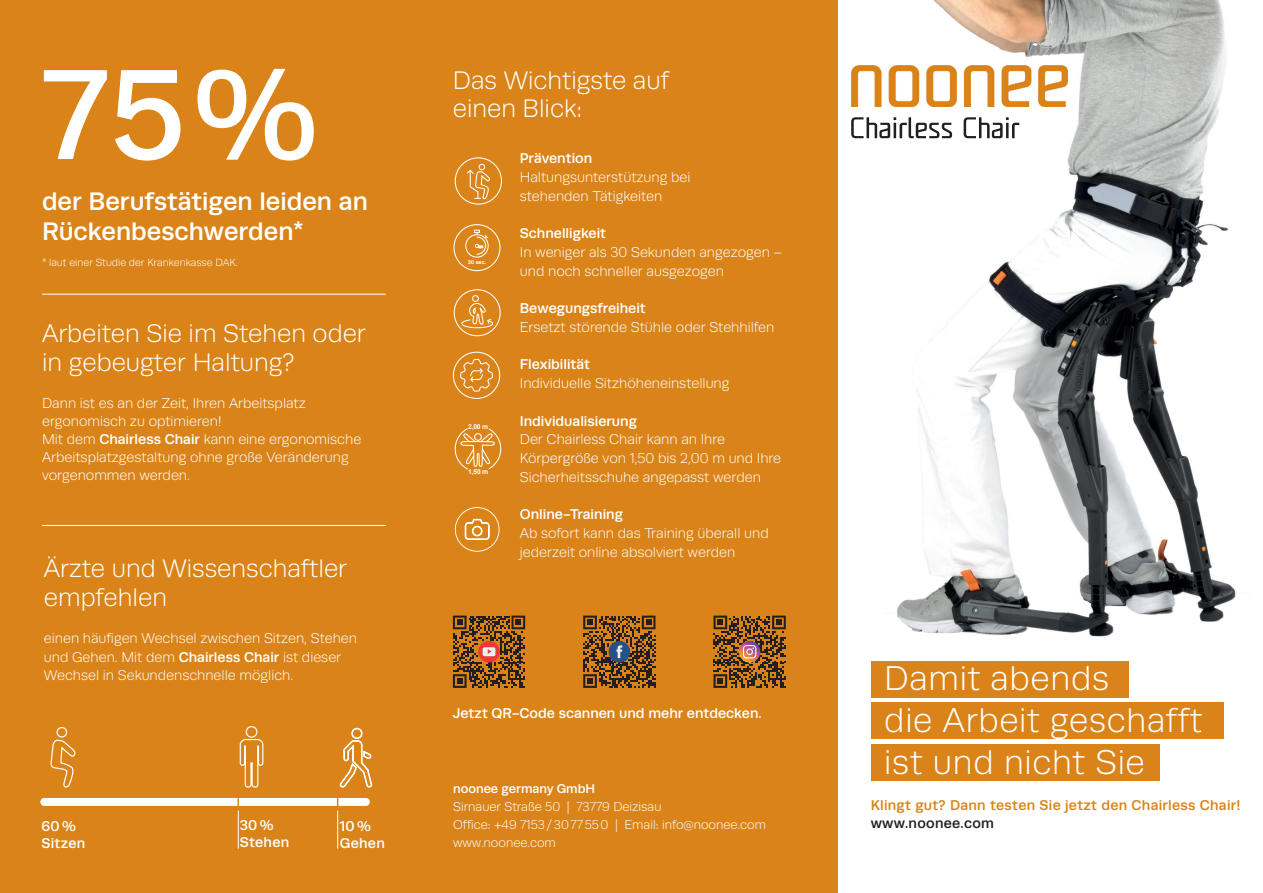
<style>
.page{position:relative;width:1263px;height:893px;background:#fff}
.page>*{position:absolute;margin:0;border:0;box-sizing:border-box;transform-origin:0 0}
.t1{font:500 128.85px "Runda";color:#fff}
.t2{font:300 34.5px "Runda";letter-spacing:.02em;color:#fff}
.t3{font:300 25.5px/28.5px "Runda";color:#fff}
.t4{font:500 25.5px/30px "Runda";color:#fff}
.t5{font:300 14.25px/18.8px "Runda";color:#fff}
.t6{font:500 14.25px "Runda";color:#fff}
.t7{font:500 14.25px "Runda";letter-spacing:.02em;color:#da8318}
.t8{font:500 14.25px "Runda";letter-spacing:.02em;color:#231f20}
.t9{font:300 12.75px "Runda";color:#fff}
.t10{font:500 12.75px "Runda";color:#fff}
.t11{font:300 10.5px "Runda";color:#fff}
.t12{font:700 6.75px "Arial";color:#fff}
.t13{font:700 5.4px "Runda";color:#fff}
.s1{font-weight:500}
</style>
<div class="page">
<img style="left:886px;top:0;width:350px;height:637px">
<div style="left:412px;top:0;width:426px;height:893px;background:#da8318"></div>
<img style="left:851px;top:65px;width:217px;height:42px">
<div style="left:871px;top:661px;width:258px;height:36px;background:#da8318"></div>
<div style="left:871px;top:702px;width:353px;height:36px;background:#da8318"></div>
<div style="left:871px;top:744px;width:289px;height:36px;background:#da8318"></div>
<div style="left:455px;top:157px;width:47px;height:48px;border:1px solid #fff;border-radius:50%"></div>
<svg style="left:466px;top:164px;width:24px;height:41px"></svg>
<div style="left:453px;top:352px;width:47px;height:47px;border:1px solid #fff;border-radius:50%"></div>
<svg style="left:460px;top:358px;width:33px;height:34px"></svg>
<div style="left:454px;top:289px;width:47px;height:47px;border:1px solid #fff;border-radius:50%"></div>
<div style="left:472px;top:295px;width:7px;height:7px;border:1px solid #fff;border-radius:50%"></div>
<svg style="left:461px;top:303px;width:33px;height:26px"></svg>
<div style="left:453px;top:224px;width:47px;height:47px;border:1px solid #fff;border-radius:50%"></div>
<svg style="left:465px;top:230px;width:24px;height:28px"></svg>
<svg style="left:583px;top:616px;width:72px;height:72px"></svg>
<svg style="left:453px;top:428px;width:72px;height:260px"></svg>
<svg style="left:851px;top:117px;width:101px;height:21px"></svg>
<svg style="left:964px;top:117px;width:55px;height:21px"></svg>
<svg style="left:713px;top:616px;width:73px;height:72px"></svg>
<div style="left:0;top:0;width:412px;height:893px;background:#da8318"></div>
<hr style="left:42px;top:294px;width:344px;height:1px;background:#fff">
<hr style="left:42px;top:525px;width:344px;height:1px;background:#fff">
<div style="left:246px;top:726px;width:11px;height:12px;border:1px solid #fff;border-radius:50%"></div>
<svg style="left:40px;top:727px;width:333px;height:122px"></svg>
<hr style="left:238px;top:810px;width:1px;height:39px;background:#fff">
<hr style="left:337px;top:810px;width:1px;height:39px;background:#fff">
<p class="t1" style="left:42px;top:41px;width:277px">75%</p>
<p class="t4" style="left:42px;top:186px;width:327px">der Berufstätigen leiden an<br>Rückenbeschwerden*</p>
<p class="t11" style="left:42px;top:257px;width:197px">* laut einer Studie der Krankenkasse DAK.</p>
<p class="t3" style="left:42px;top:320px;width:325px">Arbeiten Sie im Stehen oder in gebeugter Haltung?</p>
<p class="t5" style="left:42px;top:394px;width:265px">Dann ist es an der Zeit, Ihren Arbeitsplatz</p>
<p class="t5" style="left:42px;top:412px;width:181px">ergonomisch zu optimieren!</p>
<p class="t5" style="left:42px;top:430px;width:321px;line-height:18px">Mit dem <span class="s1">Chairless Chair</span> kann eine ergonomische<br>Arbeitsplatzgestaltung ohne große Veränderung</p>
<p class="t5" style="left:42px;top:466px;width:149px">vorgenommen werden.</p>
<p class="t3" style="left:44px;top:555px;width:305px">Ärzte und Wissenschaftler empfehlen</p>
<p class="t5" style="left:44px;top:630px;width:315px;line-height:18.3px">einen häufigen Wechsel zwischen Sitzen, Stehen und Gehen. Mit dem <span class="s1">Chairless Chair</span> ist dieser<br>Wechsel in Sekundenschnelle möglich.</p>
<p class="t6" style="left:41px;top:818px;width:36px">60%</p>
<p class="t6" style="left:41px;top:834px;width:45px">Sitzen</p>
<p class="t6" style="left:240px;top:817px;width:35px">30%</p>
<p class="t6" style="left:240px;top:834px;width:51px">Stehen</p>
<p class="t6" style="left:340px;top:818px;width:33px">10%</p>
<p class="t6" style="left:340px;top:834px;width:46px">Gehen</p>
<p class="t3" style="left:453px;top:66px;width:218px">Das Wichtigste auf einen Blick:</p>
<p class="t13" style="left:468px;top:259px;width:20px">30 sec.</p>
<p class="t12" style="left:468px;top:422px;width:22px">2,00 m</p>
<p class="t12" style="left:468px;top:467px;width:22px">1,50 m</p>
<p class="t6" style="left:520px;top:150px;width:74px">Prävention</p>
<p class="t5" style="left:520px;top:168px;width:172px">Haltungsunterstützung bei</p>
<p class="t5" style="left:520px;top:187px;width:144px">stehenden Tätigkeiten</p>
<p class="t6" style="left:520px;top:225px;width:88px">Schnelligkeit</p>
<p class="t5" style="left:520px;top:243px;width:264px">In weniger als 30 Sekunden angezogen – und noch schneller ausgezogen</p>
<p class="t6" style="left:520px;top:300px;width:127px">Bewegungsfreiheit</p>
<p class="t5" style="left:520px;top:318px;width:256px">Ersetzt störende Stühle oder Stehhilfen</p>
<p class="t6" style="left:520px;top:356px;width:72px">Flexibilität</p>
<p class="t5" style="left:520px;top:374px;width:211px">Individuelle Sitzhöheneinstellung</p>
<p class="t6" style="left:520px;top:412px;width:119px">Individualisierung</p>
<p class="t5" style="left:520px;top:430px;width:263px">Der Chairless Chair kann an Ihre<br>Körpergröße von 1,50 bis 2,00 m und Ihre<br>Sicherheitsschuhe angepasst werden</p>
<p class="t6" style="left:520px;top:506px;width:105px">Online-Training</p>
<p class="t5" style="left:520px;top:524px;width:250px">Ab sofort kann das Training überall und jederzeit online absolviert werden</p>
<p class="t6" style="left:453px;top:705px;width:310px">Jetzt QR-Code scannen und mehr entdecken.</p>
<p class="t10" style="left:453px;top:782px;width:143px">noonee germany GmbH</p>
<p class="t9" style="left:453px;top:800px;width:210px">Sirnauer Straße 50 | 73779 Deizisau</p>
<p class="t9" style="left:453px;top:818px;width:314px">Office: +49 7153/3077550 | Email: info@noonee.com</p>
<p class="t9" style="left:453px;top:836px;width:104px">www.noonee.com</p>
<p class="t2" style="left:884px;top:660px;width:226px">Damit abends</p>
<p class="t2" style="left:884px;top:702px;width:320px">die Arbeit geschafft</p>
<p class="t2" style="left:884px;top:744px;width:262px">ist und nicht Sie</p>
<p class="t7" style="left:871px;top:797px;width:371px">Klingt gut? Dann testen Sie jetzt den Chairless Chair!</p>
<p class="t8" style="left:871px;top:815px;width:125px">www.noonee.com</p>
</div>
